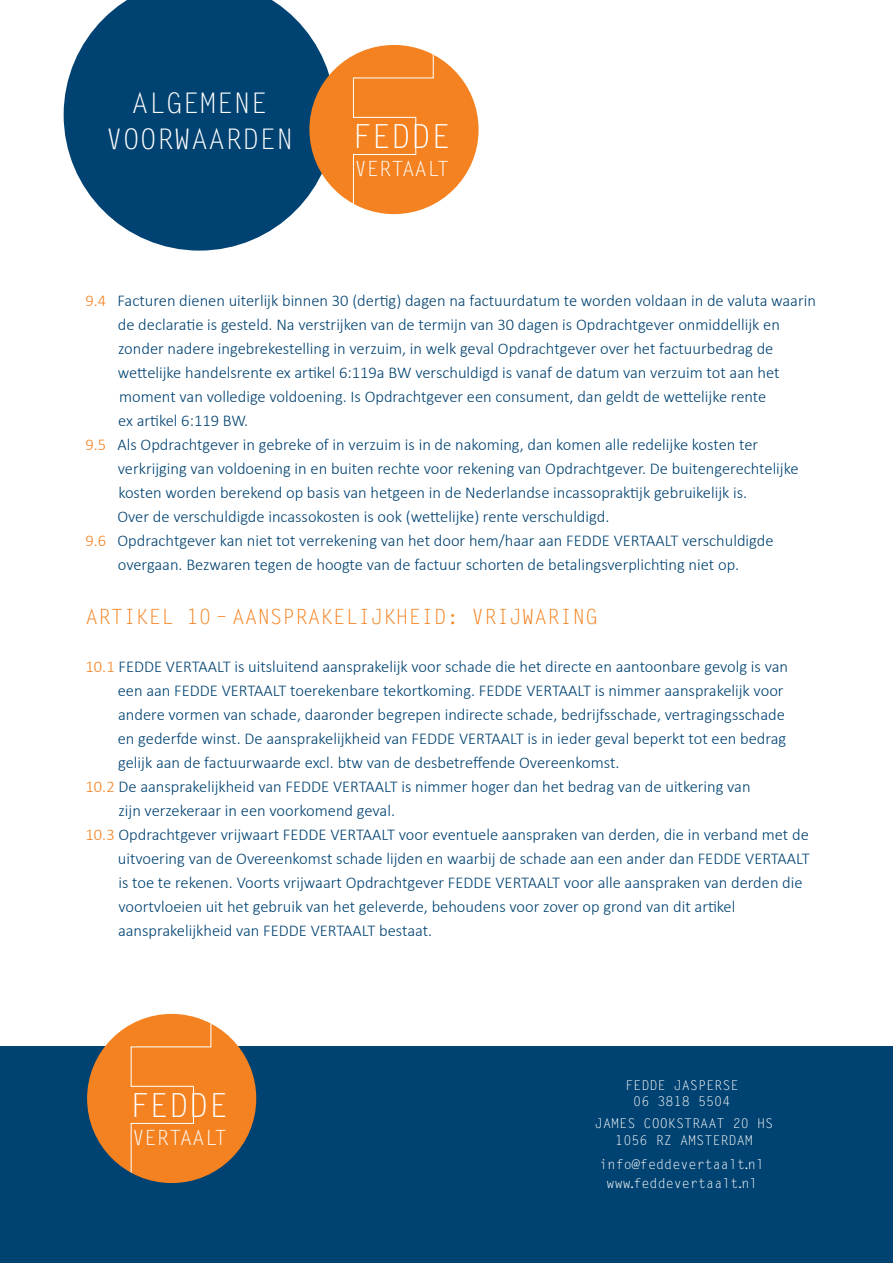
<style>
.page{position:relative;width:893px;height:1263px;background:#fff}
.page>*{position:absolute;margin:0;border:0;box-sizing:border-box;transform-origin:0 0}
.t1{font:33.15px "Letter Gothic Std";color:#fff}
.t2{font:28.35px "Letter Gothic Std";color:#fff}
.t3{font:21px "Letter Gothic Std";color:#f58220}
.t4{font:21px "Letter Gothic Std";color:#fff}
.t5{font:300 16.5px/24px "Calibri";color:#004271}
.t6{font:13.5px "Letter Gothic Std";color:#fff}
.s1{color:#f58220}
</style>
<div class="page">
<div style="left:0;top:1047px;width:893px;height:216px;background:#004271"></div>
<div style="left:87px;top:1014px;width:169px;height:169px;background:#f58220;border-radius:50%"></div>
<svg style="left:87px;top:1014px;width:125px;height:169px"></svg>
<svg style="left:64px;top:0;width:252px;height:251px;background:#265e86"></svg>
<div style="left:309px;top:45px;width:170px;height:169px;background:#f58220;border-radius:50%"></div>
<svg style="left:309px;top:45px;width:125px;height:169px"></svg>
<p class="t2" style="left:131px;top:87px;width:138px">ALGEMENE</p>
<p class="t2" style="left:106px;top:123px;width:189px">VOORWAARDEN</p>
<p class="t1" style="left:352px;top:117px;width:100px">FEDDE</p>
<p class="t4" style="left:355px;top:156px;width:96px">VERTAALT</p>
<p class="t5" style="left:86px;top:287px;width:732px"><span class="s1">9.4</span> Facturen dienen uiterlijk binnen 30 (dertig) dagen na factuurdatum te worden voldaan in de valuta waarin</p>
<p class="t5" style="left:118px;top:311px;width:664px">de declaratie is gesteld. Na verstrijken van de termijn van 30 dagen is Opdrachtgever onmiddellijk en</p>
<p class="t5" style="left:118px;top:335px;width:657px">zonder nadere ingebrekestelling in verzuim, in welk geval Opdrachtgever over het factuurbedrag de</p>
<p class="t5" style="left:118px;top:359px;width:663px">wettelijke handelsrente ex artikel 6:119a BW verschuldigd is vanaf de datum van verzuim tot aan het</p>
<p class="t5" style="left:119px;top:383px;width:649px">moment van volledige voldoening. Is Opdrachtgever een consument, dan geldt de wettelijke rente</p>
<p class="t5" style="left:118px;top:407px;width:132px">ex artikel 6:119 BW.</p>
<p class="t5" style="left:86px;top:431px;width:674px"><span class="s1">9.5</span> Als Opdrachtgever in gebreke of in verzuim is in de nakoming, dan komen alle redelijke kosten ter</p>
<p class="t5" style="left:118px;top:455px;width:682px">verkrijging van voldoening in en buiten rechte voor rekening van Opdrachtgever. De buitengerechtelijke</p>
<p class="t5" style="left:118px;top:479px;width:630px">kosten worden berekend op basis van hetgeen in de Nederlandse incassopraktijk gebruikelijk is.</p>
<p class="t5" style="left:117px;top:503px;width:493px">Over de verschuldigde incassokosten is ook (wettelijke) rente verschuldigd.</p>
<p class="t5" style="left:86px;top:527px;width:689px"><span class="s1">9.6</span> Opdrachtgever kan niet tot verrekening van het door hem/haar aan FEDDE VERTAALT verschuldigde</p>
<p class="t5" style="left:118px;top:551px;width:623px">overgaan. Bezwaren tegen de hoogte van de factuur schorten de betalingsverplichting niet op.</p>
<p class="t3" style="left:86px;top:605px;width:513px">ARTIKEL 10 – AANSPRAKELIJKHEID: VRIJWARING</p>
<p class="t5" style="left:86px;top:654px;width:704px"><span class="s1">10.1</span> FEDDE VERTAALT is uitsluitend aansprakelijk voor schade die het directe en aantoonbare gevolg is van</p>
<p class="t5" style="left:118px;top:678px;width:667px">een aan FEDDE VERTAALT toerekenbare tekortkoming. FEDDE VERTAALT is nimmer aansprakelijk voor</p>
<p class="t5" style="left:118px;top:702px;width:668px">andere vormen van schade, daaronder begrepen indirecte schade, bedrijfsschade, vertragingsschade</p>
<p class="t5" style="left:118px;top:726px;width:670px">en gederfde winst. De aansprakelijkheid van FEDDE VERTAALT is in ieder geval beperkt tot een bedrag</p>
<p class="t5" style="left:118px;top:750px;width:503px">gelijk aan de factuurwaarde excl. btw van de desbetreffende Overeenkomst.</p>
<p class="t5" style="left:118px;top:774px;width:634px;text-indent:-33px"><span class="s1">10.2</span> De aansprakelijkheid van FEDDE VERTAALT is nimmer hoger dan het bedrag van de uitkering van zijn verzekeraar in een voorkomend geval.</p>
<p class="t5" style="left:86px;top:822px;width:725px"><span class="s1">10.3</span> Opdrachtgever vrijwaart FEDDE VERTAALT voor eventuele aanspraken van derden, die in verband met de</p>
<p class="t5" style="left:118px;top:846px;width:693px">uitvoering van de Overeenkomst schade lijden en waarbij de schade aan een ander dan FEDDE VERTAALT</p>
<p class="t5" style="left:118px;top:870px;width:686px">is toe te rekenen. Voorts vrijwaart Opdrachtgever FEDDE VERTAALT voor alle aanspraken van derden die</p>
<p class="t5" style="left:118px;top:894px;width:618px">voortvloeien uit het gebruik van het geleverde, behoudens voor zover op grond van dit artikel</p>
<p class="t5" style="left:118px;top:918px;width:316px">aansprakelijkheid van FEDDE VERTAALT bestaat.</p>
<p class="t1" style="left:129px;top:1086px;width:100px">FEDDE</p>
<p class="t4" style="left:132px;top:1125px;width:96px">VERTAALT</p>
<p class="t6" style="left:625px;top:1077px;width:115px">FEDDE JASPERSE</p>
<p class="t6" style="left:633px;top:1094px;width:99px">06 3818 5504</p>
<p class="t6" style="left:595px;top:1116px;width:180px">JAMES COOKSTRAAT 20 HS</p>
<p class="t6" style="left:615px;top:1132px;width:139px">1056 RZ AMSTERDAM</p>
<p class="t6" style="left:599px;top:1157px;width:166px">info@feddevertaalt.nl</p>
<p class="t6" style="left:607px;top:1176px;width:152px">www.feddevertaalt.nl</p>
</div>
